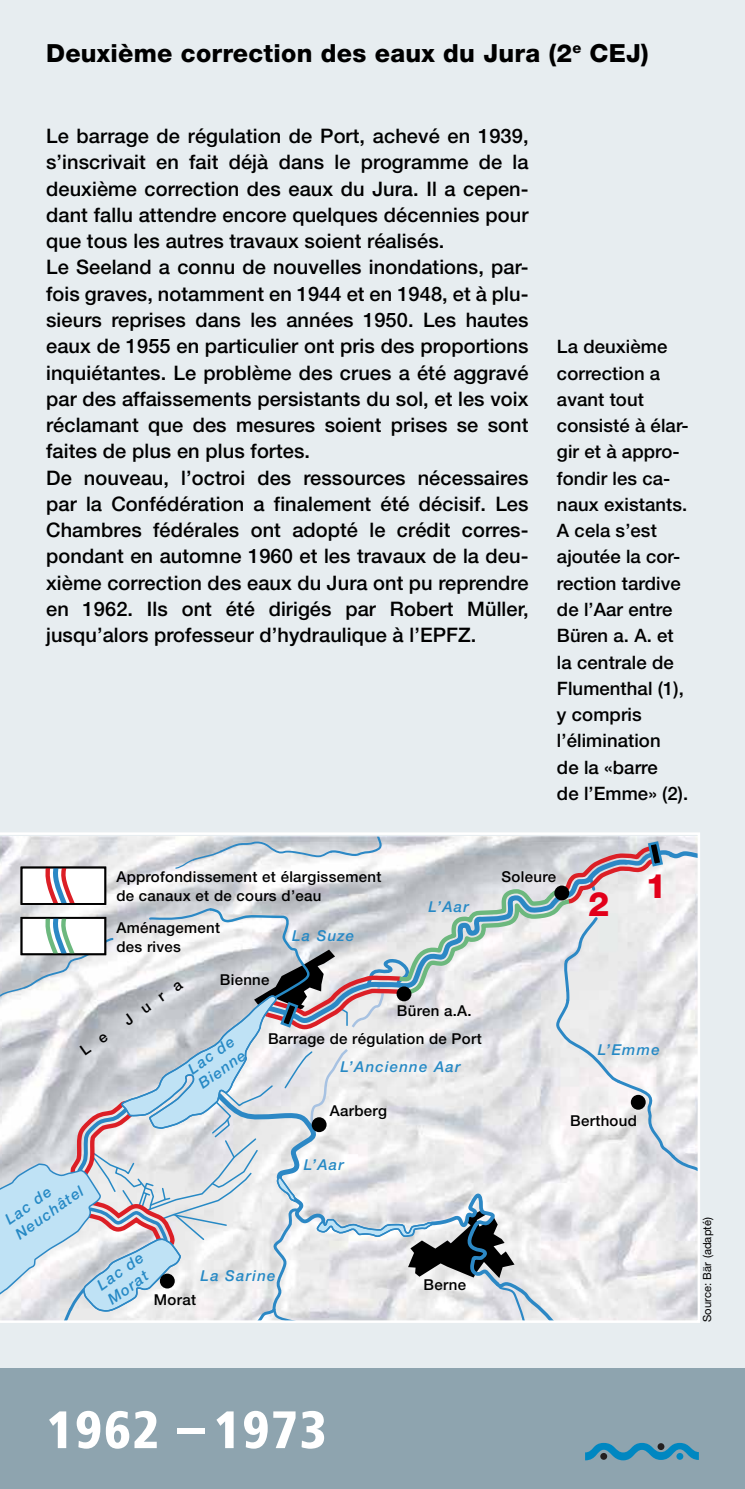
<style>
.page{position:relative;width:745px;height:1489px;background:#fff}
.page>*{position:absolute;margin:0;border:0;box-sizing:border-box;transform-origin:0 0}
.t1{font:800 condensed 55px "Frutiger Next LTCE";letter-spacing:.02em;color:#fff}
.t2{font:800 33.75px "Helvetica Neue LT";color:#e2001a}
.t3{font:800 25px "Helvetica Neue LT";letter-spacing:.01em;color:#000}
.t4{font:500 20px/26.2px "Helvetica Neue LT";letter-spacing:.005em;color:#000}
.t5{font:500 18.5px/26.2px "Helvetica Neue LT";letter-spacing:.005em;color:#000}
.t6{font:500 15px/18.8px "Helvetica Neue LT";letter-spacing:.02em;color:#000}
.t7{font:italic 500 15px/18px "Helvetica Neue LT";letter-spacing:.08em;color:#2689c5}
.t8{font:11.25px "Helvetica Neue LT";letter-spacing:.01em;color:#000}
</style>
<div class="page">
<div style="left:0;top:0;width:744px;height:1488px;background:#e7edf0"></div>
<div style="left:0;top:1368px;width:744px;height:120px;background:#8ea4af"></div>
<svg style="left:585px;top:1442px;width:113px;height:18px"></svg>
<hr style="left:744px;top:128px;width:1px;height:298px;background:#8ea4af">
<svg style="left:0;top:836px;width:698px;height:485px"></svg>
<p class="t3" style="left:46px;top:38px;width:603px">Deuxième correction des eaux du Jura (2<sup>e</sup> CEJ)</p>
<p class="t4" style="left:46px;top:123px;width:483px">Le barrage de régulation de Port, achevé en 1939, s’inscrivait en fait déjà dans le programme de la deuxième correction des eaux du Jura. Il a cepen&shy;dant fallu attendre encore quelques décennies pour que tous les autres travaux soient réalisés.<br>Le Seeland a connu de nouvelles inondations, par&shy;fois graves, notamment en 1944 et en 1948, et à plu&shy;sieurs reprises dans les années 1950. Les hautes eaux de 1955 en particulier ont pris des proportions inquiétantes. Le problème des crues a été aggravé par des affaissements persistants du sol, et les voix réclamant que des mesures soient prises se sont faites de plus en plus fortes.<br>De nouveau, l’octroi des ressources nécessaires par la Confédération a finalement été décisif. Les Chambres fédérales ont adopté le crédit corres&shy;pondant en automne 1960 et les travaux de la deu&shy;xième correction des eaux du Jura ont pu reprendre en 1962. Ils ont été dirigés par Robert Müller, jusqu’alors professeur d’hydraulique à l’EPFZ.</p>
<p class="t5" style="left:556px;top:333px;width:133px">La deuxième correction a avant tout consisté à élar&shy;gir et à appro&shy;fondir les ca&shy;naux existants.<br>A cela s’est ajoutée la cor&shy;rection tardive de l’Aar entre<br>Büren a. A. et la centrale de<br>Flumenthal (1), y compris l’élimination<br>de la «barre<br>de l’Emme» (2).</p>
<p class="t6" style="left:116px;top:867px;width:266px">Approfondissement et élargissement de canaux et de cours d’eau</p>
<p class="t6" style="left:116px;top:918px;width:105px">Aménagement des rives</p>
<p class="t7" style="left:292px;top:926px;width:64px">La Suze</p>
<p class="t6" style="left:120px;top:1013px;width:69px;rotate:-35deg">J u r a</p>
<p class="t6" style="left:220px;top:970px;width:51px">Bienne</p>
<p class="t7" style="left:428px;top:897px;width:42px">L’Aar</p>
<p class="t6" style="left:397px;top:1001px;width:76px">Büren a.A.</p>
<p class="t7" style="left:184px;top:1062px;width:56px;rotate:-35deg">Lac de<br>Bienne</p>
<p class="t6" style="left:268px;top:1028px;width:215px">Barrage de régulation de Port</p>
<p class="t7" style="left:340px;top:1057px;width:122px">L’Ancienne Aar</p>
<p class="t6" style="left:330px;top:1101px;width:59px">Aarberg</p>
<p class="t7" style="left:1px;top:1213px;width:81px;rotate:-35deg">Lac de<br>Neuchâtel</p>
<p class="t7" style="left:93px;top:1278px;width:54px;rotate:-35deg">Lac de<br>Morat</p>
<p class="t7" style="left:200px;top:1266px;width:76px">La Sarine</p>
<p class="t6" style="left:154px;top:1290px;width:44px">Morat</p>
<p class="t7" style="left:303px;top:1155px;width:42px">L’Aar</p>
<p class="t6" style="left:423px;top:1274px;width:44px">Berne</p>
<p class="t6" style="left:501px;top:867px;width:56px">Soleure</p>
<h2 class="t2" style="left:587px;top:883px;width:23px">2</h2>
<h2 class="t2" style="left:645px;top:866px;width:23px">1</h2>
<p class="t7" style="left:597px;top:1040px;width:63px">L’Emme</p>
<p class="t6" style="left:570px;top:1110px;width:68px">Berthoud</p>
<p class="t8" style="left:700px;top:1322px;width:107px;rotate:-90deg">Source: Bär (adapté)</p>
<h1 class="t1" style="left:46px;top:1398px;width:282px">1962 – 1973</h1>
</div>
